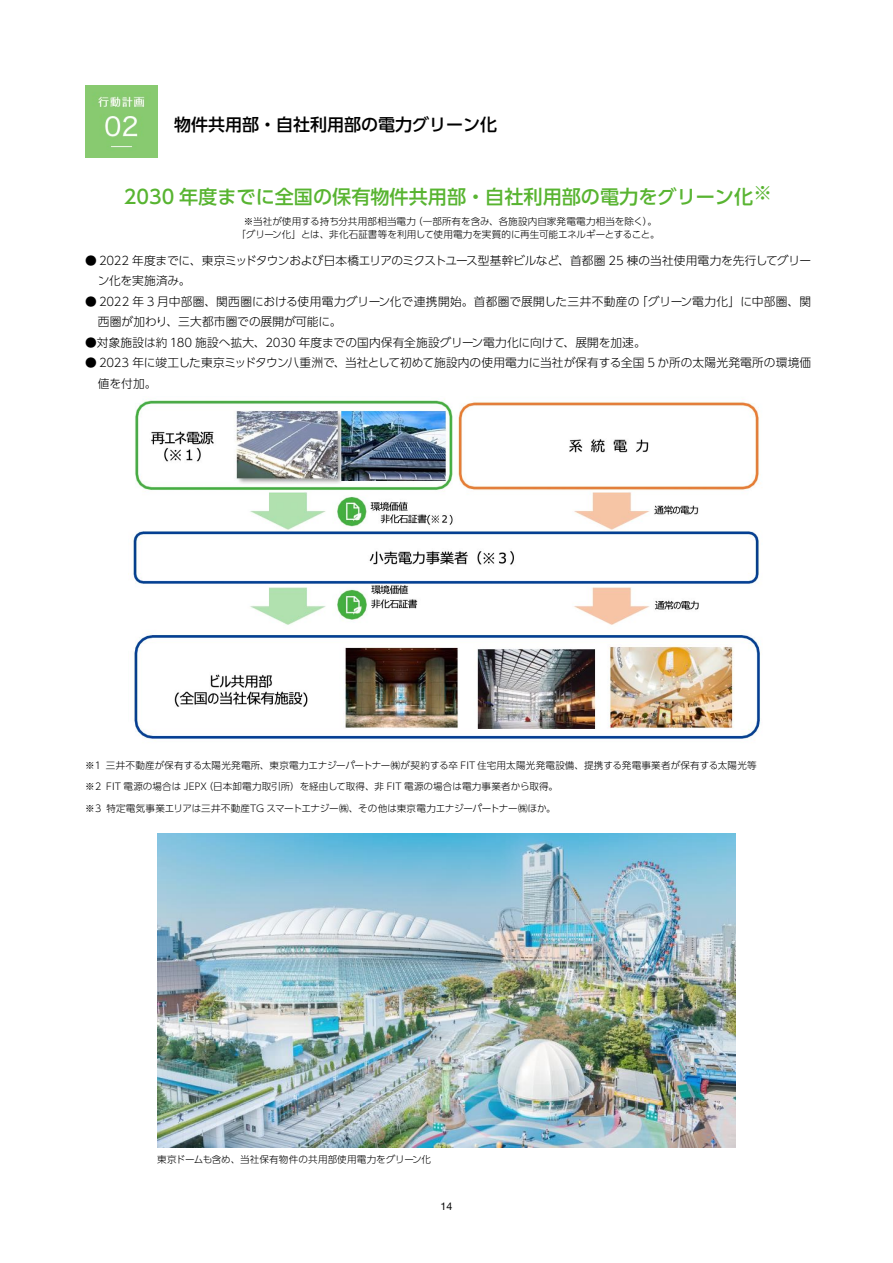
<style>
.page{position:relative;width:893px;height:1263px;background:#fff}
.page>*{position:absolute;margin:0;border:0;box-sizing:border-box;transform-origin:0 0}
.t1{font:500 19.2px "UD Shin Go Pr 6";color:#58b431}
.t2{font:500 16.95px "UD Shin Go Pr 6";color:#000}
.t3{font:300 11.7px/20.4px "UD Shin Go Pr 6";color:#000}
.t4{font:300 11.7px "UD Shin Go Pr 6";letter-spacing:-.02em;color:#000}
.t5{font:300 11.7px "UD Shin Go Pr 6";letter-spacing:.02em;color:#000}
.t6{font:10.65px "Helvetica Neue";color:#000}
.t7{font:300 9.6px/12.8px "UD Shin Go Pr 6";letter-spacing:.005em;color:#000}
.t8{font:300 9.6px "UD Shin Go Pr 6";letter-spacing:-.02em;color:#000}
</style>
<div class="page">
<img style="left:128px;top:399px;width:633px;height:341px">
<img style="left:157px;top:833px;width:579px;height:315px">
<img style="left:85px;top:85px;width:72px;height:72px">
<h2 class="t2" style="left:157px;top:111px;width:342px">　物件共用部・自社利用部の電力グリーン化</h2>
<h1 class="t1" style="left:753px;top:177px;width:21px">※</h1>
<h1 class="t1" style="left:124px;top:181px;width:631px">2030 年度までに全国の保有物件共用部・自社利用部の電力をグリーン化</h1>
<p class="t7" style="left:413px;top:214px;width:245px">（一部所有を含み、各施設内自家発電電力相当を除く。(</p>
<p class="t7" style="left:236px;top:214px;width:425px;text-indent:8px">※当社が使用する持ち分共用部相当電力<br>「グリーン化」とは、非化石証書等を利用して使用電力を実質的に再生可能エネルギーとすること。</p>
<p class="t4" style="left:85px;top:251px;width:728px">● 2022 年度までに、東京ミッドタウンおよび日本橋エリアのミクストユース型基幹ビルなど、首都圏 25 棟の当社使用電力を先行してグリー</p>
<p class="t3" style="left:98px;top:270px;width:94px">ン化を実施済み。</p>
<p class="t5" style="left:636px;top:292px;width:177px">「グリーン電力化」に中部圏、関</p>
<p class="t3" style="left:98px;top:291px;width:543px;text-indent:-13px">● 2022 年 3 月中部圏、関西圏における使用電力グリーン化で連携開始。首都圏で展開した三井不動産の西圏が加わり、三大都市圏での展開が可能に。</p>
<p class="t3" style="left:85px;top:332px;width:562px">●対象施設は約 180 施設へ拡大、2030 年度までの国内保有全施設グリーン電力化に向けて、展開を加速。</p>
<p class="t3" style="left:98px;top:352px;width:715px;text-indent:-13px">● 2023 年に竣工した東京ミッドタウン八重洲で、当社として初めて施設内の使用電力に当社が保有する全国 5 か所の太陽光発電所の環境価値を付加。</p>
<p class="t7" style="left:93px;top:759px;width:665px">１三井不動産が保有する太陽光発電所、東京電力エナジーパートナー㈱が契約する卒 FIT 住宅用太陽光発電設備、提携する発電事業者が保有する太陽光等</p>
<p class="t7" style="left:85px;top:759px;width:11px">※</p>
<p class="t7" style="left:204px;top:780px;width:356px">（日本卸電力取引所）を経由して取得、非 FIT 電源の場合は電力事業者から取得。</p>
<p class="t7" style="left:85px;top:780px;width:123px">※２ FIT 電源の場合は JEPX</p>
<p class="t8" style="left:85px;top:800px;width:472px">※３特定電気事業エリアは三井不動産TG スマートエナジー㈱、その他は東京電力エナジーパートナー㈱ほか。</p>
<p class="t7" style="left:157px;top:1152px;width:275px">東京ドームも含め、当社保有物件の共用部使用電力をグリーン化</p>
<p class="t6" style="left:441px;top:1199px;width:13px">14</p>
</div>
